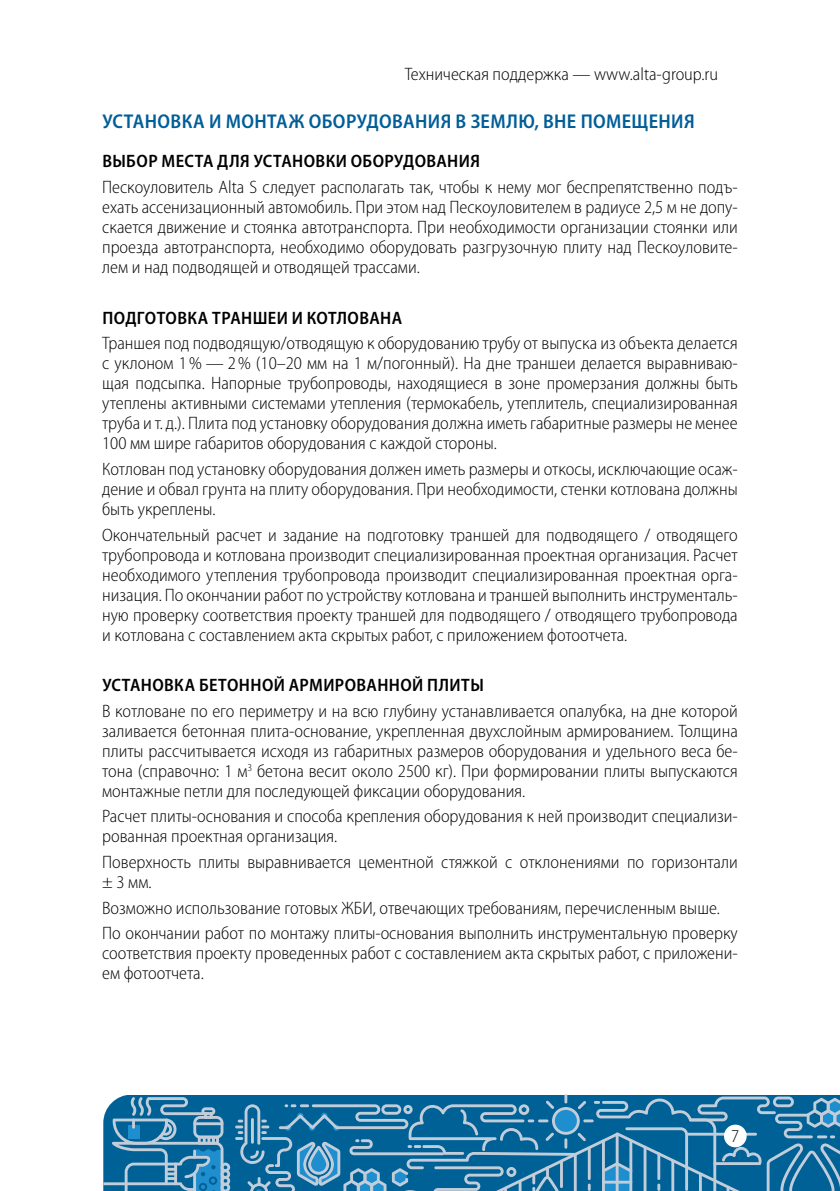
<style>
.page{position:relative;width:840px;height:1191px;background:#fff}
.page>*{position:absolute;margin:0;border:0;box-sizing:border-box;transform-origin:0 0}
.Header_2{font:600 semi-condensed 20px "Myriad Pro";letter-spacing:.015em;color:#005e98}
.t1{font:300 semi-condensed 18px/20px "Myriad Pro";color:#000;text-align:justify}
.Headr4{font:600 semi-condensed 18px "Myriad Pro";letter-spacing:.02em;color:#000}
</style>
<div class="page">
<svg style="left:103px;top:1094px;width:736px;height:97px;background:#2e7ca9"></svg>
<div style="left:723px;top:1124px;width:23px;height:23px;background:#fff;border-radius:50%"></div>
<p class="t1" style="left:404px;top:64px;width:314px">Техническая поддержка — www.alta-group.ru</p>
<p class="Header_2" style="left:102px;top:111px;width:593px">УСТАНОВКА И МОНТАЖ ОБОРУДОВАНИЯ В ЗЕМЛЮ, ВНЕ ПОМЕЩЕНИЯ</p>
<p class="Headr4" style="left:102px;top:151px;width:379px">ВЫБОР МЕСТА ДЛЯ УСТАНОВКИ ОБОРУДОВАНИЯ</p>
<p class="t1" style="left:102px;top:177px;width:636px">Пескоуловитель Alta S следует располагать так, чтобы к нему мог беспрепятственно подъ&shy;ехать ассенизационный автомобиль. При этом над Пескоуловителем в радиусе 2,5 м не допу&shy;скается движение и стоянка автотранспорта. При необходимости организации стоянки или проезда автотранспорта, необходимо оборудовать разгрузочную плиту над Пескоуловите&shy;лем и над подводящей и отводящей трассами.</p>
<p class="Headr4" style="left:102px;top:307px;width:301px">ПОДГОТОВКА ТРАНШЕИ И КОТЛОВАНА</p>
<p class="t1" style="left:102px;top:333px;width:636px">Траншея под подводящую/отводящую к оборудованию трубу от выпуска из объекта делается с уклоном 1% — 2% (10–20 мм на 1 м/погонный). На дне траншеи делается выравниваю&shy;щая подсыпка. Напорные трубопроводы, находящиеся в зоне промерзания должны быть утеплены активными системами утепления (термокабель, утеплитель, специализированная труба и т. д.). Плита под установку оборудования должна иметь габаритные размеры не менее 100 мм шире габаритов оборудования с каждой стороны.</p>
<p class="t1" style="left:102px;top:459px;width:636px">Котлован под установку оборудования должен иметь размеры и откосы, исключающие осаж&shy;дение и обвал грунта на плиту оборудования. При необходимости, стенки котлована должны быть укреплены.</p>
<p class="t1" style="left:102px;top:525px;width:636px">Окончательный расчет и задание на подготовку траншей для подводящего / отводящего трубопровода и котлована производит специализированная проектная организация. Расчет необходимого утепления трубопровода производит специализированная проектная орга&shy;низация. По окончании работ по устройству котлована и траншей выполнить инструменталь&shy;ную проверку соответствия проекту траншей для подводящего / отводящего трубопровода и котлована с составлением акта скрытых работ, с приложением фотоотчета.</p>
<p class="Headr4" style="left:102px;top:675px;width:383px">УСТАНОВКА БЕТОННОЙ АРМИРОВАННОЙ ПЛИТЫ</p>
<p class="t1" style="left:102px;top:701px;width:637px">В котловане по его периметру и на всю глубину устанавливается опалубка, на дне которой заливается бетонная плита-основание, укрепленная двухслойным армированием. Толщина плиты рассчитывается исходя из габаритных размеров оборудования и удельного веса бе&shy;тона (справочно: 1 м<sup>3</sup> бетона весит около 2500 кг). При формировании плиты выпускаются монтажные петли для последующей фиксации оборудования.</p>
<p class="t1" style="left:102px;top:806px;width:636px">Расчет плиты-основания и способа крепления оборудования к ней производит специализи&shy;рованная проектная организация.</p>
<p class="t1" style="left:102px;top:852px;width:637px">Поверхность плиты выравнивается цементной стяжкой с отклонениями по горизонтали ± 3 мм.</p>
<p class="t1" style="left:102px;top:898px;width:619px">Возможно использование готовых ЖБИ, отвечающих требованиям, перечисленным выше.</p>
<p class="t1" style="left:102px;top:923px;width:636px">По окончании работ по монтажу плиты-основания выполнить инструментальную проверку соответствия проекту проведенных работ с составлением акта скрытых работ, с приложени&shy;ем фотоотчета.</p>
<p class="t1" style="left:730px;top:1126px;width:10px">7</p>
</div>
